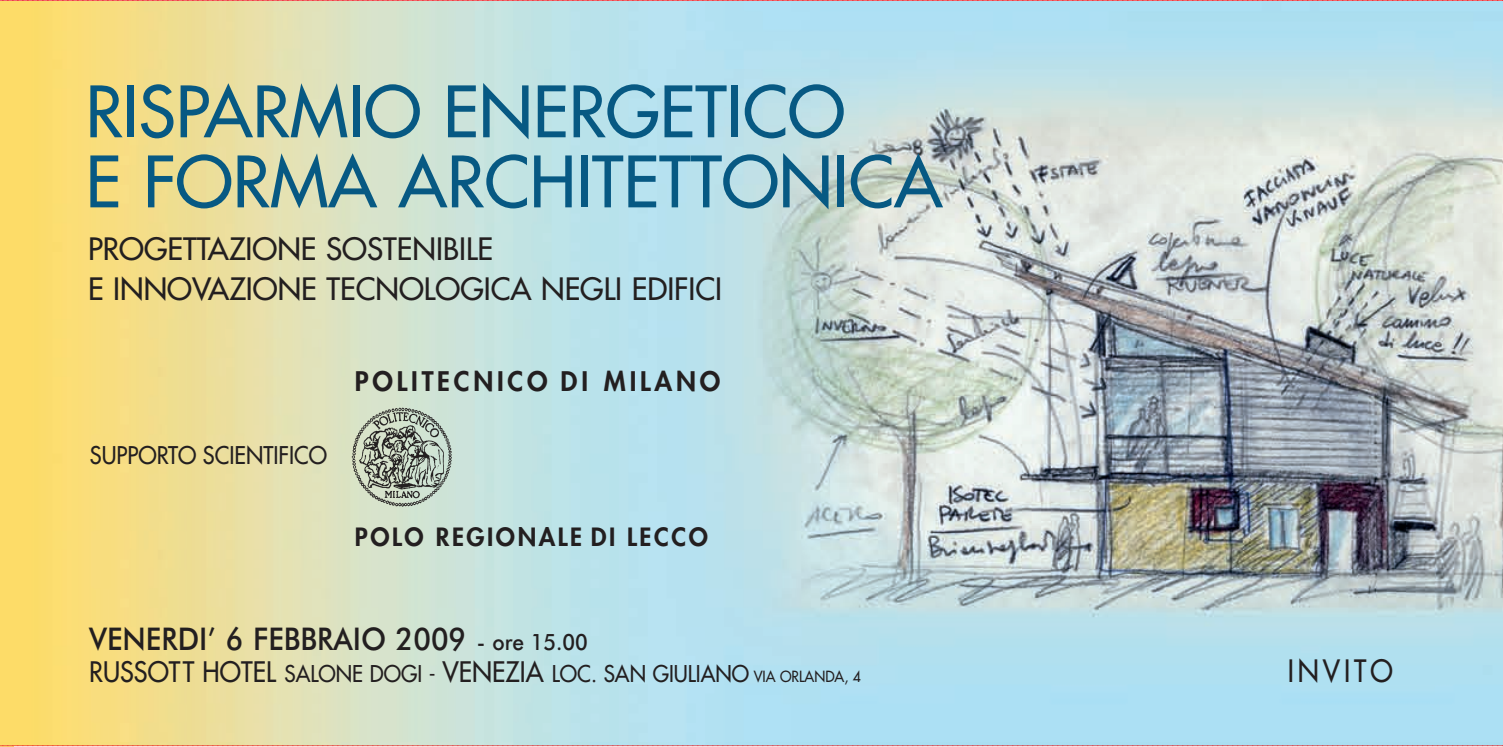
<style>
.page{position:relative;width:1503px;height:747px;background:#fff}
.page>*{position:absolute;margin:0;border:0;box-sizing:border-box;transform-origin:0 0}
.t1{font:68.75px/70px "Futura";color:#075983}
.t2{font:500 31.25px "Futura BT";color:#231f20;scale:.93 1}
.t3{font:30px/40px "Futura";color:#231f20}
.t4{font:30px "Futura";color:#231f20;scale:.9 1}
.t5{font:800 26.25px "Futura";letter-spacing:.145em;color:#231f20}
.t6{font:800 24.5px "Futura";letter-spacing:.105em;color:#231f20}
.t7{font:23.75px "Futura";color:#231f20;scale:.93 1}
.t8{font:22.5px "Futura";color:#231f20;scale:.93 1}
.s1{font-size:22.5px}
.s2{font-size:27.5px}
.s3{font-size:15px}
</style>
<div class="page">
<img style="left:0;top:1px;width:1502px;height:743px">
<img style="left:346px;top:397px;width:114px;height:119px">
<svg style="left:0;top:744px;width:1502px;height:2px"></svg>
<svg style="left:0;top:0;width:1502px;height:1px"></svg>
<h1 class="t1" style="left:85px;top:82px;width:859px">RISPARMIO ENERGETICO<br>E FORMA ARCHITETTONICA</h1>
<p class="t3" style="left:88px;top:231px;width:636px">PROGETTAZIONE SOSTENIBILE<br>E INNOVAZIONE TECNOLOGICA NEGLI EDIFICI</p>
<p class="t7" style="left:90px;top:443px;width:257px">SUPPORTO SCIENTIFICO</p>
<p class="t5" style="left:355px;top:368px;width:367px">POLITECNICO DI MILANO</p>
<p class="t6" style="left:355px;top:524px;width:354px">POLO REGIONALE DI LECCO</p>
<p class="t2" style="left:89px;top:624px;width:538px">VENERDI’ 6 FEBBRAIO 2009 <span class="s1">- ore 15.00</span></p>
<p class="t8" style="left:89px;top:662px;width:831px"><span class="s2">RUSSOTT HOTEL</span> SALONE DOGI - <span class="s2">VENEZIA</span> LOC. SAN GIULIANO <span class="s3">VIA ORLANDA, 4</span></p>
<p class="t4" style="left:1288px;top:655px;width:118px">INVITO</p>
</div>
